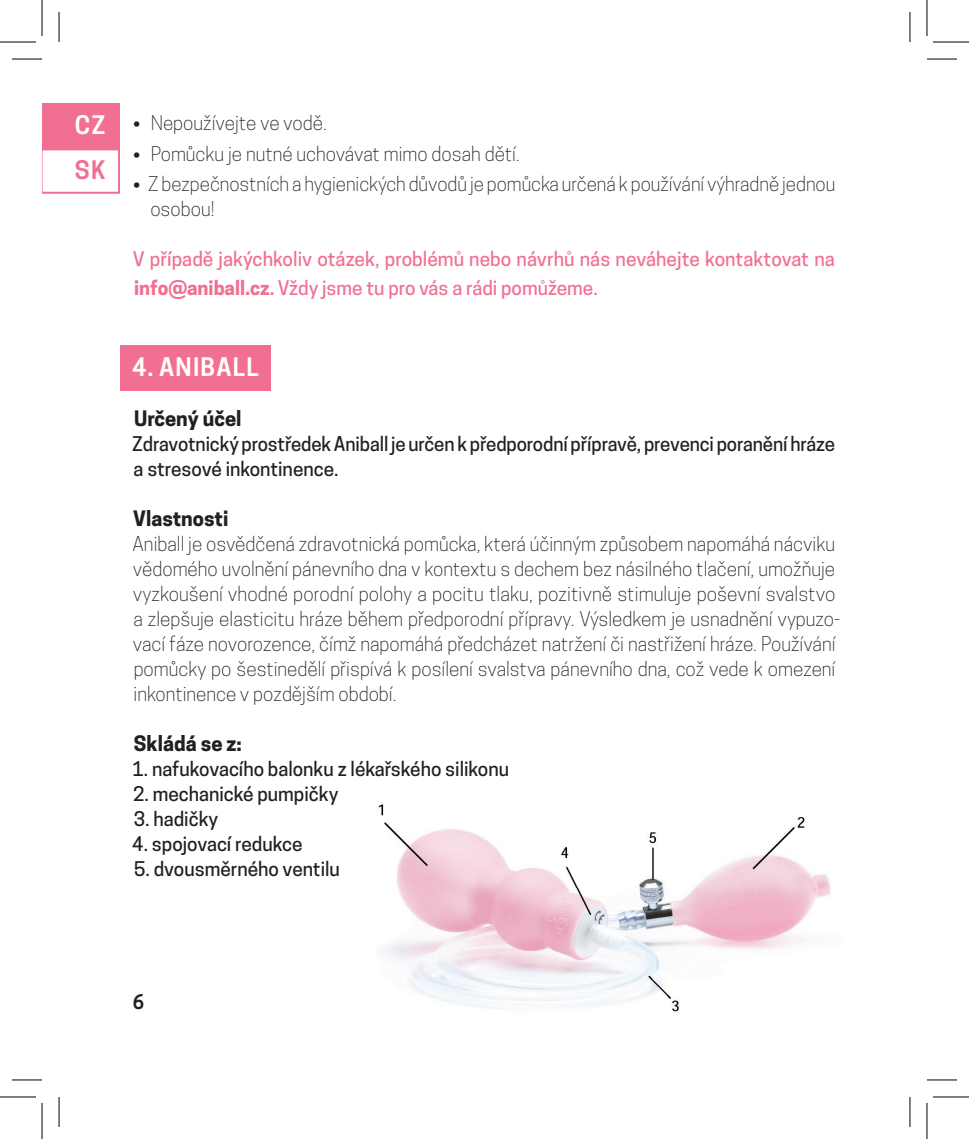
<style>
.page{position:relative;width:969px;height:1139px;background:#fff}
.page>*{position:absolute;margin:0;border:0;box-sizing:border-box;transform-origin:0 0}
.t1{font:600 24px "Cooper Hewitt";letter-spacing:.05em;color:#fff}
.t2{font:600 24px "Cooper Hewitt";color:#f17091}
.t3{font:700 20px "Cooper Hewitt";color:#231f20}
.t4{font:300 19px/25px "Cooper Hewitt";color:#231f20}
.t5{font:500 19px/25px "Cooper Hewitt";letter-spacing:-.005em;color:#231f20}
.t6{font:500 19px/28.8px "Cooper Hewitt";color:#f17091}
.t7{font:600 19px "Cooper Hewitt";color:#231f20}
.s1{font-family:"PT Sans";font-weight:400}
.s2{font-weight:700}
.s3{font-weight:600}
</style>
<div class="page">
<div style="left:120px;top:345px;width:151px;height:46px;background:#f17091"></div>
<img style="left:378px;top:804px;width:453px;height:208px">
<div style="left:42px;top:103px;width:78px;height:45px;background:#f17091"></div>
<svg style="left:42px;top:148px;width:78px;height:46px"></svg>
<hr style="left:12px;top:59px;width:30px;height:1px;background:#000">
<hr style="left:926px;top:59px;width:30px;height:1px;background:#000">
<hr style="left:12px;top:1079px;width:30px;height:1px;background:#000">
<hr style="left:926px;top:1079px;width:30px;height:1px;background:#000">
<hr style="left:59px;top:12px;width:1px;height:30px;background:#000">
<hr style="left:59px;top:1096px;width:1px;height:30px;background:#000">
<hr style="left:909px;top:12px;width:1px;height:30px;background:#000">
<hr style="left:909px;top:1096px;width:1px;height:30px;background:#000">
<hr style="left:0;top:42px;width:36px;height:1px;background:#000">
<hr style="left:932px;top:42px;width:36px;height:1px;background:#000">
<hr style="left:0;top:1096px;width:36px;height:1px;background:#000">
<hr style="left:932px;top:1096px;width:36px;height:1px;background:#000">
<hr style="left:42px;top:0;width:1px;height:36px;background:#000">
<hr style="left:42px;top:1102px;width:1px;height:36px;background:#000">
<hr style="left:926px;top:0;width:1px;height:36px;background:#000">
<hr style="left:926px;top:1102px;width:1px;height:36px;background:#000">
<p class="t1" style="left:75px;top:111px;width:32px">CZ</p>
<p class="t2" style="left:75px;top:156px;width:32px">SK</p>
<p class="t4" style="left:133px;top:110px;width:196px"><span class="s1">•</span> Nepoužívejte ve vodě.</p>
<p class="t4" style="left:133px;top:141px;width:388px"><span class="s1">•</span> Pomůcku je nutné uchovávat mimo dosah dětí.</p>
<p class="t4" style="left:150px;top:172px;width:686px;text-indent:-18px"><span class="s1">•</span> Z bezpečnostních a hygienických důvodů je pomůcka určená k používání výhradně jednou osobou!</p>
<p class="t6" style="left:133px;top:245px;width:703px">V případě jakýchkoliv otázek, problémů nebo návrhů nás neváhejte kontaktovat na <span class="s2">info@aniball.cz</span><span class="s3">.</span> Vždy jsme tu pro vás a rádi pomůžeme.</p>
<p class="t1" style="left:132px;top:353px;width:128px">4. ANIBALL</p>
<p class="t3" style="left:134px;top:407px;width:109px">Určený účel</p>
<p class="t5" style="left:132px;top:432px;width:704px">Zdravotnický prostředek Aniball je určen k předporodní přípravě, prevenci poranění hráze a stresové inkontinence.</p>
<p class="t3" style="left:133px;top:507px;width:97px">Vlastnosti</p>
<p class="t4" style="left:132px;top:531px;width:709px">Aniball je osvědčená zdravotnická pomůcka, která účinným způsobem napomáhá nácviku vědomého uvolnění pánevního dna v kontextu s dechem bez násilného tlačení, umožňuje vyzkoušení vhodné porodní polohy a pocitu tlaku, pozitivně stimuluje poševní svalstvo a zlepšuje elasticitu hráze během předporodní přípravy. Výsledkem je usnadnění vypuzo&shy;vací fáze novorozence, čímž napomáhá předcházet natržení či nastřižení hráze. Používání pomůcky po šestinedělí přispívá k posílení svalstva pánevního dna, což vede k omezení inkontinence v pozdějším období.</p>
<p class="t3" style="left:134px;top:732px;width:109px">Skládá se z:</p>
<p class="t5" style="left:132px;top:757px;width:378px">1. nafukovacího balonku z lékařského silikonu</p>
<p class="t5" style="left:133px;top:782px;width:207px">2. mechanické pumpičky</p>
<p class="t5" style="left:134px;top:807px;width:86px">3. hadičky</p>
<p class="t5" style="left:132px;top:832px;width:171px">4. spojovací redukce</p>
<p class="t5" style="left:134px;top:857px;width:207px">5. dvousměrného ventilu</p>
<p class="t7" style="left:133px;top:990px;width:13px">6</p>
</div>
